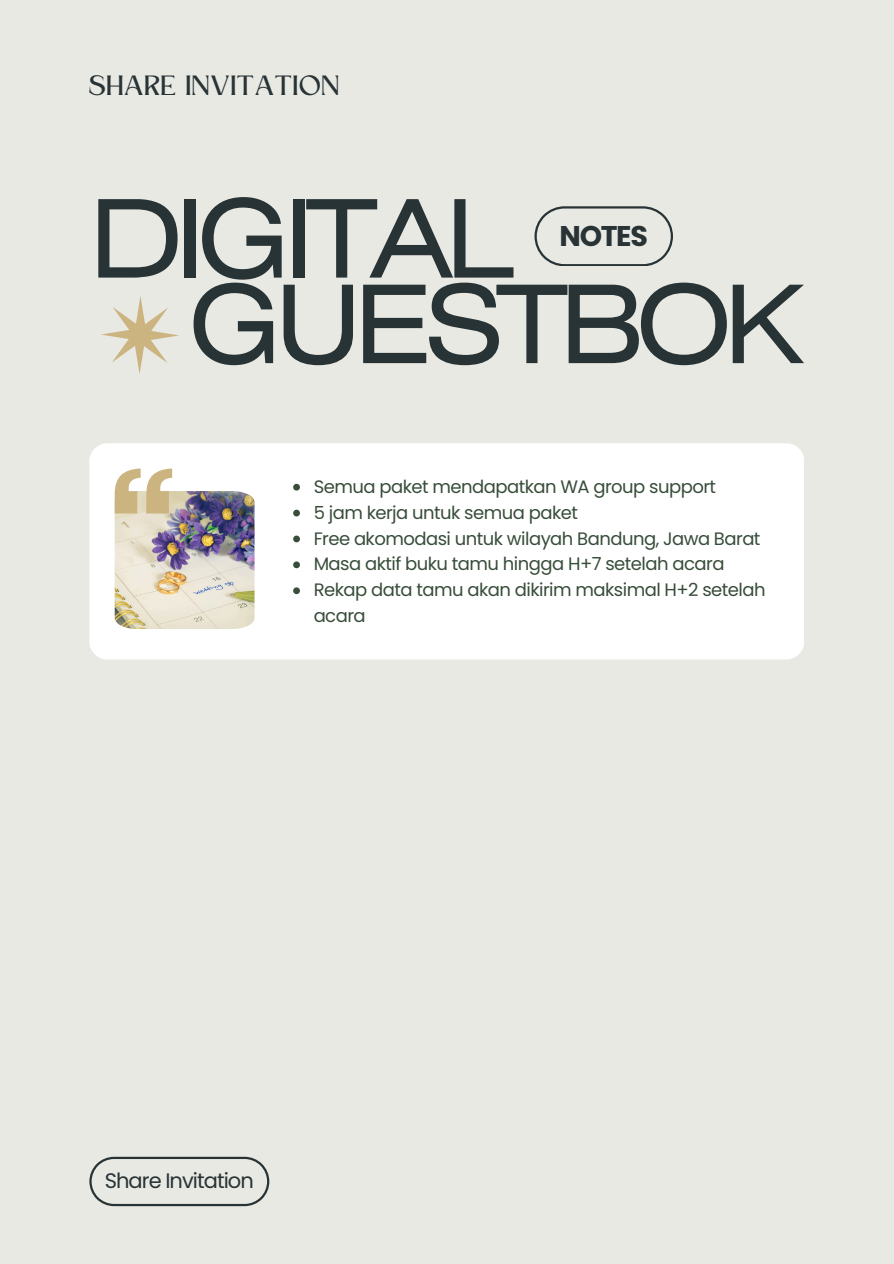
<style>
.page{position:relative;width:894px;height:1264px;background:#fff}
.page>*{position:absolute;margin:0;border:0;box-sizing:border-box;transform-origin:0 0}
.t1{font:108px "Helios Ext";letter-spacing:-.07em;color:#283335}
.t2{font:700 28.5px "Poppins";letter-spacing:-.045em;color:#283335}
.t3{font:25.95px "Kingred Serif";color:#283335}
.t4{font:21px "Poppins";letter-spacing:-.045em;color:#283335}
.t5{font:18px/25.8px "Poppins";letter-spacing:-.03em;color:#384d3a}
</style>
<div class="page">
<div style="left:0;top:0;width:893px;height:1263px;background:#e9e9e4"></div>
<svg style="left:89px;top:1156px;width:180px;height:50px"></svg>
<svg style="left:534px;top:206px;width:138px;height:60px"></svg>
<div style="left:89px;top:443px;width:714px;height:216px;background:#fff"></div>
<img style="left:115px;top:491px;width:139px;height:138px">
<svg style="left:115px;top:468px;width:57px;height:45px;background:#dacaa6"></svg>
<svg style="left:293px;top:484px;width:7px;height:6px"></svg>
<svg style="left:293px;top:509px;width:7px;height:7px"></svg>
<svg style="left:293px;top:535px;width:7px;height:7px"></svg>
<svg style="left:293px;top:561px;width:7px;height:7px"></svg>
<svg style="left:293px;top:587px;width:7px;height:7px"></svg>
<svg style="left:101px;top:296px;width:78px;height:78px"></svg>
<p class="t3" style="left:89px;top:75px;width:253px">SHARE INVITATION</p>
<h1 class="t1" style="left:89px;top:199px;width:427px">DIGITAL</h1>
<h1 class="t2" style="left:559px;top:216px;width:90px">NOTES</h1>
<h3 class="t1" style="left:189px;top:285px;width:616px">GUESTBOK</h3>
<p class="t5" style="left:313px;top:473px;width:404px">Semua paket mendapatkan WA group support</p>
<p class="t5" style="left:313px;top:499px;width:266px">5 jam kerja untuk semua paket</p>
<p class="t5" style="left:313px;top:525px;width:448px">Free akomodasi untuk wilayah Bandung, Jawa Barat</p>
<p class="t5" style="left:313px;top:551px;width:412px">Masa aktif buku tamu hingga H+7 setelah acara</p>
<p class="t5" style="left:313px;top:577px;width:453px">Rekap data tamu akan dikirim maksimal H+2 setelah acara</p>
<h2 class="t4" style="left:105px;top:1166px;width:150px">Share Invitation</h2>
</div>
